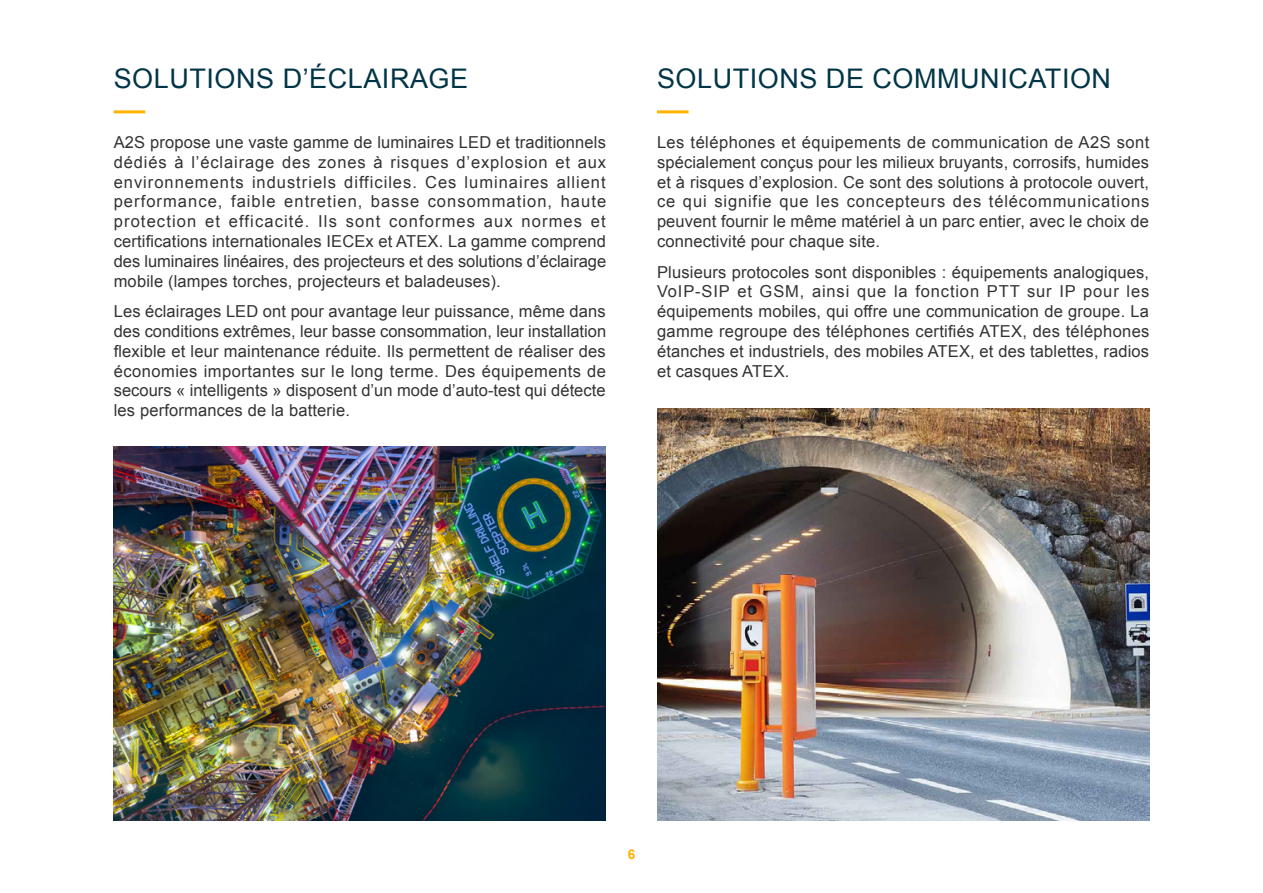
<style>
.page{position:relative;width:1263px;height:893px;background:#fff}
.page>*{position:absolute;margin:0;border:0;box-sizing:border-box;transform-origin:0 0}
.Pages_-_Titre_1{font:27px "Arial";letter-spacing:.02em;color:#003547}
.Pages_-_Paragraphe{font:16.5px/19.8px "Arial";letter-spacing:.01em;color:#333;text-align:justify}
.t1{font:700 13.5px "Arial";color:#ffb200}
</style>
<div class="page">
<hr style="left:114px;top:110px;width:31px;height:3px;background:#ffb200">
<hr style="left:657px;top:110px;width:31px;height:3px;background:#ffb200">
<img style="left:114px;top:446px;width:492px;height:375px">
<img style="left:657px;top:409px;width:492px;height:412px">
<p class="Pages_-_Titre_1" style="left:114px;top:61px;width:356px">SOLUTIONS D’ÉCLAIRAGE</p>
<p class="Pages_-_Paragraphe" style="left:114px;top:133px;width:494px">A2S propose une vaste gamme de luminaires LED et traditionnels dédiés à l’éclairage des zones à risques d’explosion et aux environnements industriels difficiles. Ces luminaires allient performance, faible entretien, basse consommation, haute protection et efficacité. Ils sont conformes aux normes et certifications internationales IECEx et ATEX. La gamme comprend des luminaires linéaires, des projecteurs et des solutions d’éclairage mobile (lampes torches, projecteurs et baladeuses).</p>
<p class="Pages_-_Paragraphe" style="left:114px;top:302px;width:494px">Les éclairages LED ont pour avantage leur puissance, même dans des conditions extrêmes, leur basse consommation, leur installation flexible et leur maintenance réduite. Ils permettent de réaliser des économies importantes sur le long terme. Des équipements de secours « intelligents » disposent d’un mode d’auto-test qui détecte les performances de la batterie.</p>
<p class="Pages_-_Titre_1" style="left:657px;top:61px;width:456px">SOLUTIONS DE COMMUNICATION</p>
<p class="Pages_-_Paragraphe" style="left:657px;top:133px;width:494px">Les téléphones et équipements de communication de A2S sont spécialement conçus pour les milieux bruyants, corrosifs, humides et à risques d’explosion. Ce sont des solutions à protocole ouvert, ce qui signifie que les concepteurs des télécommunications peuvent fournir le même matériel à un parc entier, avec le choix de connectivité pour chaque site.</p>
<p class="Pages_-_Paragraphe" style="left:657px;top:262px;width:494px">Plusieurs protocoles sont disponibles : équipements analogiques, VoIP-SIP et GSM, ainsi que la fonction PTT sur IP pour les équipements mobiles, qui offre une communication de groupe. La gamme regroupe des téléphones certifiés ATEX, des téléphones étanches et industriels, des mobiles ATEX, et des tablettes, radios et casques ATEX.</p>
<p class="t1" style="left:628px;top:846px;width:9px">6</p>
</div>
